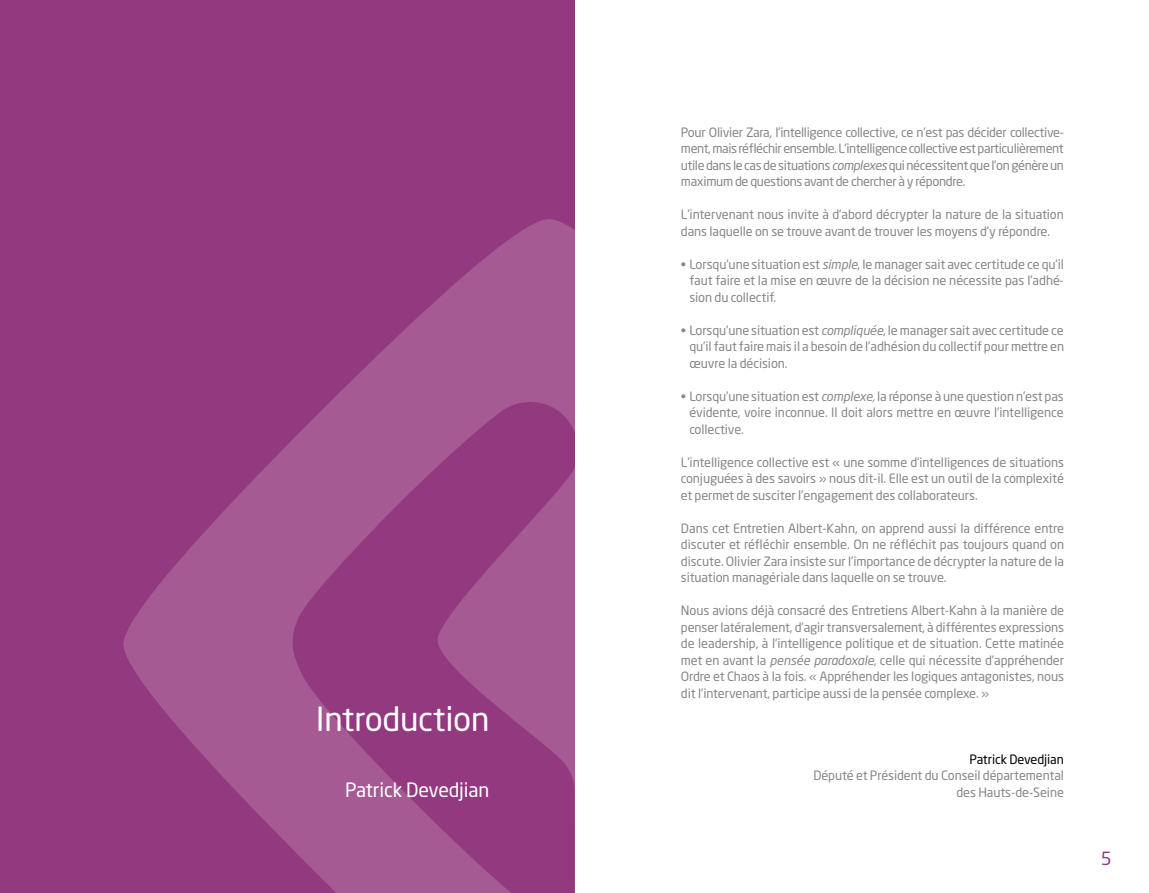
<style>
.page{position:relative;width:1149px;height:893px;background:#fff}
.page>*{position:absolute;margin:0;border:0;box-sizing:border-box;transform-origin:0 0}
.t1{font:33px "Neo Sans";letter-spacing:-.005em;color:#fff}
.t2{font:19.5px "Neo Sans";letter-spacing:-.005em;color:#fff}
.t3{font:18px "Neo Sans";color:#93397f}
.t4{font:12.75px/16.5px "Neo Sans";letter-spacing:-.005em;color:#868786;text-align:justify}
.t5{font:12.75px "Neo Sans";letter-spacing:-.005em;color:#000}
.s1{font-style:italic}
</style>
<div class="page">
<div style="left:0;top:0;width:574px;height:893px;background:#93397f"></div>
<svg style="left:123px;top:219px;width:452px;height:674px"></svg>
<h1 class="t1" style="left:316px;top:698px;width:175px">Introduction</h1>
<h2 class="t2" style="left:345px;top:778px;width:146px">Patrick Devedjian</h2>
<p class="t4" style="left:680px;top:123px;width:384px">Pour Olivier Zara, l’intelligence collective, ce n’est pas décider collective&shy;ment, mais réfléchir ensemble. L’intelligence collective est particulièrement utile dans le cas de situations <span class="s1">complexes</span> qui nécessitent que l’on génère un maximum de questions avant de chercher à y répondre.</p>
<p class="t4" style="left:680px;top:206px;width:384px">L’intervenant nous invite à d’abord décrypter la nature de la situation dans laquelle on se trouve avant de trouver les moyens d’y répondre.</p>
<p class="t4" style="left:689px;top:255px;width:376px;text-indent:-9px">• Lorsqu’une situation est <span class="s1">simple</span>, le manager sait avec certitude ce qu’il faut faire et la mise en œuvre de la décision ne nécessite pas l’adhé&shy;sion du collectif.</p>
<p class="t4" style="left:689px;top:321px;width:376px;text-indent:-9px">• Lorsqu’une situation est <span class="s1">compliquée</span>, le manager sait avec certitude ce qu’il faut faire mais il a besoin de l’adhésion du collectif pour mettre en œuvre la décision.</p>
<p class="t4" style="left:689px;top:387px;width:376px;text-indent:-9px">• Lorsqu’une situation est <span class="s1">complexe,</span> la réponse à une question n’est pas évidente, voire inconnue. Il doit alors mettre en œuvre l’intelligence collective.</p>
<p class="t4" style="left:680px;top:453px;width:384px">L’intelligence collective est « une somme d’intelligences de situations conjuguées à des savoirs » nous dit-il. Elle est un outil de la complexité et permet de susciter l’engagement des collaborateurs.</p>
<p class="t4" style="left:680px;top:519px;width:384px">Dans cet Entretien Albert-Kahn, on apprend aussi la différence entre discuter et réfléchir ensemble. On ne réfléchit pas toujours quand on discute. Olivier Zara insiste sur l’importance de décrypter la nature de la situation managériale dans laquelle on se trouve.</p>
<p class="t4" style="left:680px;top:602px;width:384px">Nous avions déjà consacré des Entretiens Albert-Kahn à la manière de penser latéralement, d’agir transversalement, à différentes expressions de leadership, à l’intelligence politique et de situation. Cette matinée met en avant la <span class="s1">pensée paradoxale</span>, celle qui nécessite d’appréhender Ordre et Chaos à la fois. « Appréhender les logiques antagonistes, nous dit l’intervenant, participe aussi de la pensée complexe. »</p>
<p class="t5" style="left:969px;top:751px;width:96px">Patrick Devedjian</p>
<p class="t4" style="left:813px;top:767px;width:252px;text-align:right">Député et Président du Conseil départemental des Hauts-de-Seine</p>
<h3 class="t3" style="left:1100px;top:847px;width:12px">5</h3>
</div>
